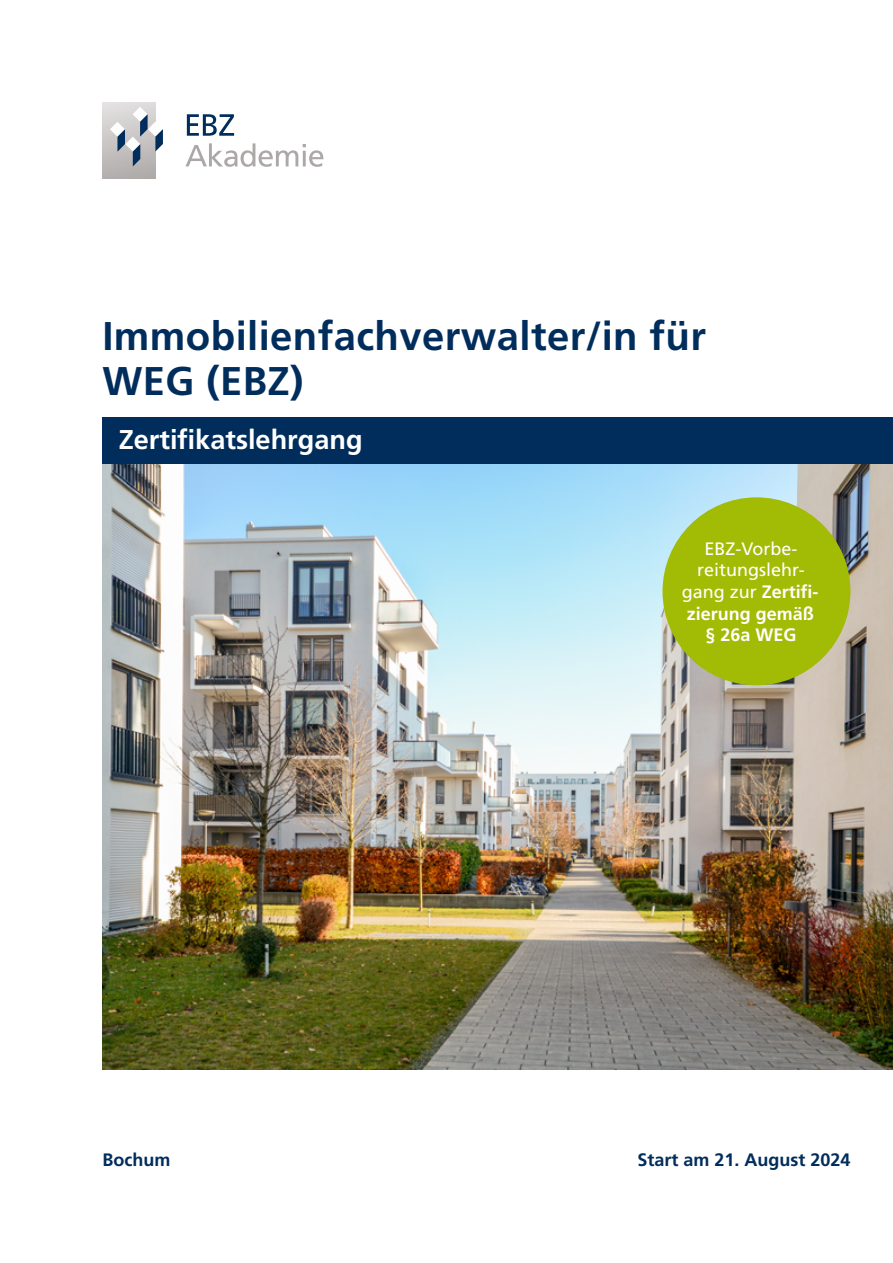
<style>
.page{position:relative;width:893px;height:1263px;background:#fff}
.page>*{position:absolute;margin:0;border:0;box-sizing:border-box;transform-origin:0 0}
.t1{font:700 40.05px/45px "Frutiger LT Pro";letter-spacing:.01em;color:#002d5c}
.t2{font:700 27.15px "Frutiger LT Pro";color:#fff}
.t3{font:700 18px/21.6px "Frutiger LT Pro";color:#fff;text-align:center}
.t4{font:700 18px "Frutiger LT Pro";color:#002d5c}
.t5{font:18px/21.6px "Frutiger LT Std";color:#fff;text-align:center}
.s1{font-family:"Frutiger LT Std";font-weight:400}
</style>
<div class="page">
<img style="left:102px;top:463px;width:791px;height:606px">
<div style="left:102px;top:417px;width:791px;height:46px;background:#002d5c"></div>
<div style="left:662px;top:497px;width:188px;height:188px;background:#a2bb04;border-radius:50%"></div>
<svg style="left:102px;top:103px;width:61px;height:75px"></svg>
<svg style="left:185px;top:143px;width:138px;height:24px"></svg>
<svg style="left:187px;top:114px;width:47px;height:22px"></svg>
<p class="t1" style="left:102px;top:314px;width:605px">Immobilienfachverwalter/in für<br>WEG (EBZ)</p>
<p class="t2" style="left:119px;top:423px;width:245px">Zertifikatslehrgang</p>
<p class="t5" style="left:697px;top:538px;width:109px">EBZ-Vorbe&shy;reitungslehr-</p>
<p class="t3" style="left:682px;top:581px;width:138px"><span class="s1">gang zur</span> Zertifi&shy;zierung gemäß § 26a WEG</p>
<p class="t4" style="left:102px;top:1149px;width:69px">Bochum</p>
<p class="t4" style="left:637px;top:1149px;width:215px">Start am 21. August 2024</p>
</div>
